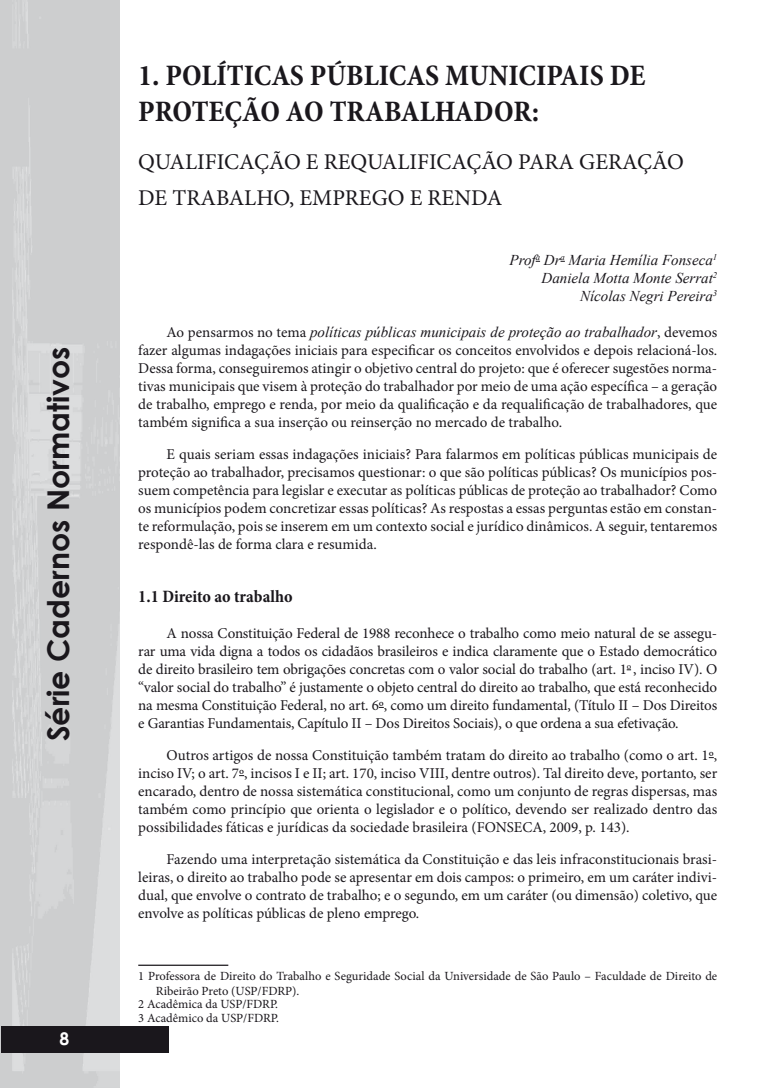
<style>
.page{position:relative;width:780px;height:1088px;background:#fff}
.page>*{position:absolute;margin:0;border:0;box-sizing:border-box;transform-origin:0 0}
.t1{font:700 condensed 30px/36px "Minion Pro";color:#1a171c}
.t2{font:700 30px "Century Gothic";color:#1a171c}
.t3{font:22.5px/36px "Minion Pro";color:#1a171c}
.t4{font:700 condensed 17.5px "Minion Pro";color:#1a171c}
.t5{font:700 17.5px "Century Gothic";color:#fff}
.t6{font:15px/18px "Minion Pro";color:#1a171c;text-align:justify}
.t7{font:italic 15px/18px "Times New Roman";color:#1a171c;text-align:right}
.t8{font:12.5px/15px "Minion Pro";color:#1a171c}
.s1{font-family:"Minion Pro";font-style:normal}
</style>
<div class="page">
<img style="left:0;top:0;width:119px;height:1088px">
<div style="left:1px;top:1026px;width:167px;height:26px;background:#1a171c"></div>
<hr style="left:138px;top:964px;width:90px;height:2px;background:#1a171c">
<h1 class="t2" style="left:36px;top:741px;width:396px;rotate:-90deg">Série Cadernos Normativos</h1>
<p class="t5" style="left:60px;top:1025px;width:11px">8</p>
<h1 class="t1" style="left:138px;top:57px;width:508px">1. POLÍTICAS PÚBLICAS MUNICIPAIS DE<br>PROTEÇÃO AO TRABALHADOR:</h1>
<h2 class="t3" style="left:138px;top:144px;width:547px">QUALIFICAÇÃO E REQUALIFICAÇÃO PARA GERAÇÃO<br>DE TRABALHO, EMPREGO E RENDA</h2>
<p class="t7" style="left:509px;top:251px;width:209px">Prof<sup>a</sup> Dr<sup>a</sup> Maria Hemília Fonseca<sup>1<br></sup>Daniela Motta Monte Serrat<sup>2<br></sup>Nícolas Negri Pereira<sup>3</sup></p>
<p class="t7" style="left:167px;top:323px;width:552px"><span class="s1">Ao pensarmos no tema</span> políticas públicas municipais de proteção ao trabalhador<span class="s1">, devemos</span></p>
<p class="t6" style="left:138px;top:341px;width:580px">fazer algumas indagações iniciais para especificar os conceitos envolvidos e depois relacioná-los.<br>Dessa forma, conseguiremos atingir o objetivo central do projeto: que é oferecer sugestões norma&shy;tivas municipais que visem à proteção do trabalhador por meio de uma ação específica – a geração de trabalho, emprego e renda, por meio da qualificação e da requalificação de trabalhadores, que também significa a sua inserção ou reinserção no mercado de trabalho.</p>
<p class="t6" style="left:138px;top:445px;width:580px;text-indent:28px">E quais seriam essas indagações iniciais? Para falarmos em políticas públicas municipais de proteção ao trabalhador, precisamos questionar: o que são políticas públicas? Os municípios pos&shy;suem competência para legislar e executar as políticas públicas de proteção ao trabalhador? Como os municípios podem concretizar essas políticas? As respostas a essas perguntas estão em constan&shy;te reformulação, pois se inserem em um contexto social e jurídico dinâmicos. A seguir, tentaremos respondê-las de forma clara e resumida.</p>
<p class="t4" style="left:138px;top:584px;width:156px">1.1 Direito ao trabalho</p>
<p class="t6" style="left:138px;top:624px;width:580px;text-indent:28px">A nossa Constituição Federal de 1988 reconhece o trabalho como meio natural de se assegu&shy;rar uma vida digna a todos os cidadãos brasileiros e indica claramente que o Estado democrático de direito brasileiro tem obrigações concretas com o valor social do trabalho (art. 1<sup>o</sup> , inciso IV). O “valor social do trabalho” é justamente o objeto central do direito ao trabalho, que está reconhecido na mesma Constituição Federal, no art. 6º, como um direito fundamental, (Título II – Dos Direitos e Garantias Fundamentais, Capítulo II – Dos Direitos Sociais), o que ordena a sua efetivação.</p>
<p class="t6" style="left:138px;top:746px;width:580px;text-indent:28px">Outros artigos de nossa Constituição também tratam do direito ao trabalho (como o art. 1º, inciso IV; o art. 7º, incisos I e II; art. 170, inciso VIII, dentre outros). Tal direito deve, portanto, ser encarado, dentro de nossa sistemática constitucional, como um conjunto de regras dispersas, mas também como princípio que orienta o legislador e o político, devendo ser realizado dentro das possibilidades fáticas e jurídicas da sociedade brasileira (FONSECA, 2009, p. 143).</p>
<p class="t6" style="left:138px;top:850px;width:580px;text-indent:28px">Fazendo uma interpretação sistemática da Constituição e das leis infraconstitucionais brasi&shy;leiras, o direito ao trabalho pode se apresentar em dois campos: o primeiro, em um caráter indivi&shy;dual, que envolve o contrato de trabalho; e o segundo, em um caráter (ou dimensão) coletivo, que envolve as políticas públicas de pleno emprego.</p>
<p class="t8" style="left:156px;top:969px;width:562px;text-indent:-18px">1 Professora de Direito do Trabalho e Seguridade Social da Universidade de São Paulo – Faculdade de Direito de<br>Ribeirão Preto (USP/FDRP).</p>
<p class="t8" style="left:138px;top:997px;width:142px;line-height:13.8px">2 Acadêmica da USP/FDRP.<br>3 Acadêmico da USP/FDRP.</p>
</div>
